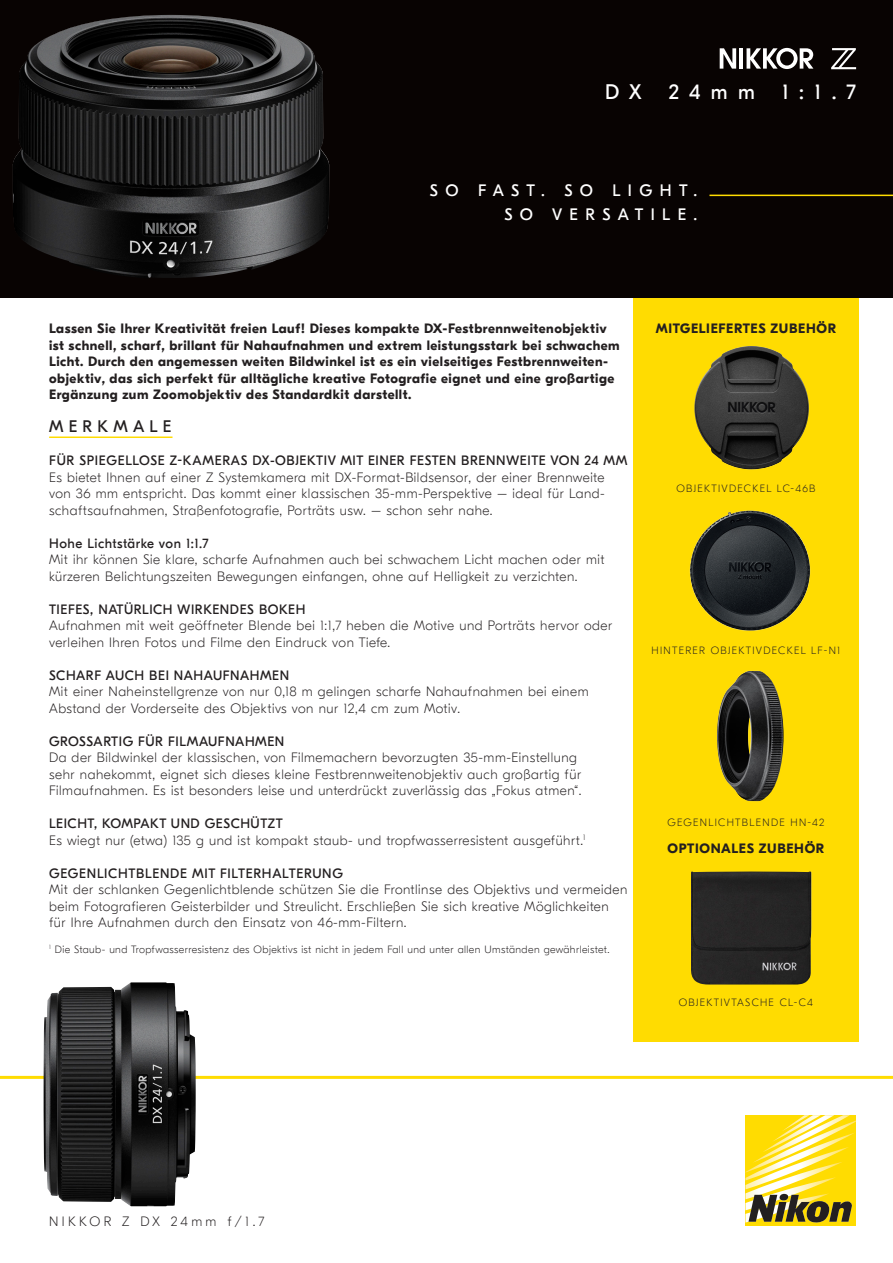
<style>
.page{position:relative;width:893px;height:1263px;background:#fff}
.page>*{position:absolute;margin:0;border:0;box-sizing:border-box;transform-origin:0 0}
.t1{font:21px "GT Eesti Pro Display";color:#fff}
.t2{font:16.65px "GT Eesti Pro Display";letter-spacing:.31em;color:#231f20}
.t3{font:16.5px/24px "GT Eesti Pro Display";letter-spacing:.45em;color:#fff;text-align:right}
.t4{font:100 13.5px/16.5px "GT Eesti Pro Display";letter-spacing:.04em;color:#231f20}
.t5{font:700 13.5px/16.5px "GT Eesti Pro Display";letter-spacing:.04em;color:#231f20}
.t6{font:13.5px "GT Eesti Pro Display";letter-spacing:.04em;color:#231f20}
.t7{font:100 13.5px "GT Eesti Pro Display";letter-spacing:.25em;color:#231f20}
.t8{font:100 10.5px "GT Eesti Pro Display";letter-spacing:.04em;color:#231f20}
.t9{font:100 10.5px "GT Eesti Pro Display";letter-spacing:.12em;color:#231f20}
</style>
<div class="page">
<div style="left:634px;top:298px;width:225px;height:744px;background:#ffdc01"></div>
<div style="left:0;top:0;width:893px;height:298px;background:#080302"></div>
<div style="left:745px;top:1115px;width:111px;height:111px;background:#ffdc01"></div>
<svg style="left:745px;top:1115px;width:111px;height:108px"></svg>
<hr style="left:0;top:1076px;width:893px;height:3px;background:#ffdc01">
<svg style="left:831px;top:48px;width:25px;height:21px"></svg>
<svg style="left:720px;top:48px;width:16px;height:21px"></svg>
<hr style="left:739px;top:48px;width:4px;height:21px;background:#fff">
<svg style="left:746px;top:48px;width:67px;height:21px"></svg>
<img style="left:13px;top:15px;width:316px;height:263px">
<img style="left:694px;top:346px;width:115px;height:123px">
<img style="left:691px;top:871px;width:120px;height:113px">
<img style="left:717px;top:671px;width:67px;height:130px">
<img style="left:689px;top:510px;width:122px;height:121px">
<img style="left:44px;top:982px;width:152px;height:224px">
<hr style="left:49px;top:436px;width:123px;height:2px;background:#ffdc01">
<hr style="left:709px;top:195px;width:184px;height:1px;background:#ffdc01">
<p class="t1" style="left:605px;top:80px;width:38px">D X</p>
<p class="t1" style="left:669px;top:80px;width:88px">24mm</p>
<p class="t1" style="left:782px;top:80px;width:75px">1:1.7</p>
<p class="t3" style="left:430px;top:178px;width:269px">SO FAST. SO LIGHT.<br>SO VERSATILE.</p>
<p class="t5" style="left:49px;top:321px;width:572px">Lassen Sie Ihrer Kreativität freien Lauf! Dieses kompakte DX-Festbrennweitenobjektiv ist schnell, scharf, brillant für Nahaufnahmen und extrem leistungsstark bei schwachem Licht. Durch den angemessen weiten Bildwinkel ist es ein vielseitiges Festbrennweiten&shy;objektiv, das sich perfekt für alltägliche kreative Fotografie eignet und eine großartige Ergänzung zum Zoomobjektiv des Standardkit darstellt.</p>
<p class="t2" style="left:49px;top:418px;width:124px">MERKMALE</p>
<p class="t6" style="left:49px;top:453px;width:580px">FÜR SPIEGELLOSE Z-KAMERAS DX-OBJEKTIV MIT EINER FESTEN BRENNWEITE VON 24 MM</p>
<p class="t4" style="left:49px;top:469px;width:557px;text-align:justify">Es bietet Ihnen auf einer Z Systemkamera mit DX-Format-Bildsensor, der einer Brennweite von 36 mm entspricht. Das kommt einer klassischen 35-mm-Perspektive – ideal für Land&shy;schaftsaufnahmen, Straßenfotografie, Porträts usw. – schon sehr nahe.</p>
<p class="t6" style="left:49px;top:536px;width:161px">Hohe Lichtstärke von 1:1.7</p>
<p class="t4" style="left:49px;top:552px;width:557px">Mit ihr können Sie klare, scharfe Aufnahmen auch bei schwachem Licht machen oder mit kürzeren Belichtungszeiten Bewegungen einfangen, ohne auf Helligkeit zu verzichten.</p>
<p class="t6" style="left:49px;top:602px;width:258px">TIEFES, NATÜRLICH WIRKENDES BOKEH</p>
<p class="t4" style="left:49px;top:618px;width:565px">Aufnahmen mit weit geöffneter Blende bei 1:1,7 heben die Motive und Porträts hervor oder verleihen Ihren Fotos und Filme den Eindruck von Tiefe.</p>
<p class="t6" style="left:49px;top:668px;width:242px">SCHARF AUCH BEI NAHAUFNAHMEN</p>
<p class="t4" style="left:49px;top:684px;width:541px">Mit einer Naheinstellgrenze von nur 0,18 m gelingen scharfe Nahaufnahmen bei einem<br>Abstand der Vorderseite des Objektivs von nur 12,4 cm zum Motiv.</p>
<p class="t6" style="left:49px;top:734px;width:237px">GROSSARTIG FÜR FILMAUFNAHMEN</p>
<p class="t4" style="left:49px;top:750px;width:534px">Da der Bildwinkel der klassischen, von Filmemachern bevorzugten 35-mm-Einstellung sehr nahekommt, eignet sich dieses kleine Festbrennweitenobjektiv auch großartig für<br>Filmaufnahmen. Es ist besonders leise und unterdrückt zuverlässig das „Fokus atmen“.</p>
<p class="t6" style="left:49px;top:816px;width:235px">LEICHT, KOMPAKT UND GESCHÜTZT</p>
<p class="t4" style="left:49px;top:832px;width:538px">Es wiegt nur (etwa) 135 g und ist kompakt staub- und tropfwasserresistent ausgeführt.<sup>1</sup></p>
<p class="t6" style="left:49px;top:866px;width:295px">GEGENLICHTBLENDE MIT FILTERHALTERUNG</p>
<p class="t4" style="left:49px;top:882px;width:580px">Mit der schlanken Gegenlichtblende schützen Sie die Frontlinse des Objektivs und vermeiden beim Fotografieren Geisterbilder und Streulicht. Erschließen Sie sich kreative Möglichkeiten für Ihre Aufnahmen durch den Einsatz von 46-mm-Filtern.</p>
<p class="t8" style="left:49px;top:943px;width:562px"><sup>1</sup> Die Staub- und Tropfwasserresistenz des Objektivs ist nicht in jedem Fall und unter allen Umständen gewährleistet.</p>
<p class="t5" style="left:656px;top:321px;width:182px">MITGELIEFERTES ZUBEHÖR</p>
<p class="t9" style="left:676px;top:483px;width:140px">OBJEKTIVDECKEL LC-46B</p>
<p class="t9" style="left:652px;top:645px;width:190px">HINTERER OBJEKTIVDECKEL LF-N1</p>
<p class="t9" style="left:668px;top:817px;width:158px">GEGENLICHTBLENDE HN-42</p>
<p class="t5" style="left:667px;top:841px;width:158px">OPTIONALES ZUBEHÖR</p>
<p class="t9" style="left:679px;top:996px;width:136px">OBJEKTIVTASCHE CL-C4</p>
<p class="t7" style="left:49px;top:1214px;width:217px">NIKKOR Z DX 24mm f/1.7</p>
</div>
